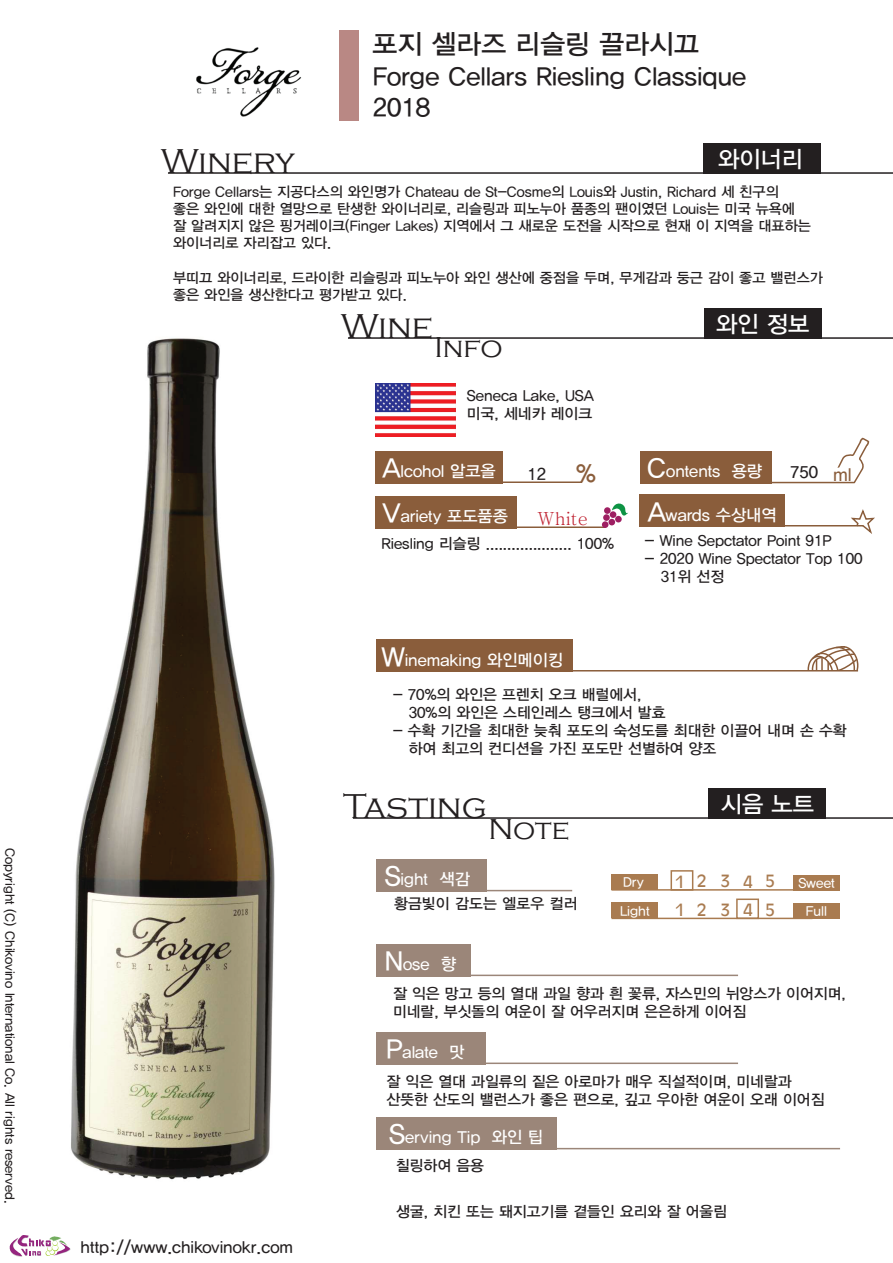
<style>
.page{position:relative;width:893px;height:1263px;background:#fff}
.page>*{position:absolute;margin:0;border:0;box-sizing:border-box;transform-origin:0 0}
.t1{font:300 35.55px "Copperplate Gothic";color:#231f20}
.t2{font:300 29.7px "Copperplate Gothic";color:#231f20}
.t3{font:27px "YDIYGO330";color:#231f20}
.t4{font:25.5px/30.6px "YDIYGO330";color:#231f20}
.t5{font:24.9px "YDIYGO330";color:#8a5d3b}
.t6{font:23.1px "YDIYGO330";color:#fff}
.t7{font:500 18px "Adobe Myungjo Std";letter-spacing:.005em;color:#be1d2c}
.t8{font:18px "YDIYGO330";color:#8a5d3b}
.t9{font:16.5px "YDIYGO330";color:#fff}
.t10{font:16.5px "YDIYGO330";color:#231f20}
.t11{font:16.5px "Antique Olive";letter-spacing:.765em;color:#a97b50}
.t12{font:15px/18px "YDIYGO330";color:#231f20}
.t13{font:14.25px/17.1px "YDIYGO330";color:#231f20}
.t14{font:13.5px "YDIYGO330";color:#fff}
.t15{font:13.05px "YDIYGO330";color:#231f20}
.s1{font-size:27px}
</style>
<div class="page">
<div style="left:704px;top:309px;width:117px;height:29px;background:#231f20"></div>
<div style="left:709px;top:789px;width:117px;height:29px;background:#231f20"></div>
<div style="left:640px;top:451px;width:131px;height:32px;background:#8a5d3b"></div>
<div style="left:376px;top:451px;width:127px;height:32px;background:#8a5d3b"></div>
<hr style="left:348px;top:337px;width:545px;height:2px;background:#231f20">
<hr style="left:353px;top:817px;width:540px;height:2px;background:#231f20">
<div style="left:339px;top:30px;width:20px;height:90px;background:#b98884"></div>
<hr style="left:496px;top:481px;width:86px;height:2px;background:#8a5d3b">
<hr style="left:769px;top:482px;width:85px;height:1px;background:#8a5d3b">
<div style="left:376px;top:496px;width:141px;height:32px;background:#8a5d3b"></div>
<hr style="left:512px;top:526px;width:93px;height:2px;background:#8a5d3b">
<div style="left:639px;top:494px;width:145px;height:32px;background:#8a5d3b"></div>
<hr style="left:776px;top:525px;width:87px;height:1px;background:#8a5d3b">
<div style="left:376px;top:639px;width:196px;height:32px;background:#8a5d3b"></div>
<hr style="left:520px;top:670px;width:338px;height:1px;background:#8a5d3b">
<div style="left:376px;top:859px;width:110px;height:32px;background:#9b8679"></div>
<hr style="left:470px;top:890px;width:102px;height:1px;background:#9b8679">
<div style="left:376px;top:944px;width:94px;height:32px;background:#9b8679"></div>
<hr style="left:460px;top:974px;width:278px;height:2px;background:#9b8679">
<div style="left:376px;top:1032px;width:109px;height:32px;background:#9b8679"></div>
<hr style="left:478px;top:1062px;width:260px;height:2px;background:#9b8679">
<div style="left:376px;top:1117px;width:180px;height:32px;background:#9b8679"></div>
<hr style="left:505px;top:1148px;width:335px;height:1px;background:#9b8679">
<div style="left:611px;top:874px;width:47px;height:15px;background:#a97b50"></div>
<hr style="left:611px;top:889px;width:201px;height:2px;background:#a97b50">
<div style="left:793px;top:875px;width:47px;height:15px;background:#a97b50"></div>
<div style="left:670px;top:870px;width:23px;height:21px;border:2px solid #a97b50"></div>
<div style="left:611px;top:902px;width:47px;height:16px;background:#a97b50"></div>
<hr style="left:611px;top:918px;width:201px;height:1px;background:#a97b50">
<div style="left:793px;top:903px;width:47px;height:16px;background:#a97b50"></div>
<div style="left:736px;top:898px;width:23px;height:21px;border:2px solid #a97b50"></div>
<div style="left:602px;top:521px;width:6px;height:7px;background:#9e1f62;border-radius:50%"></div>
<div style="left:603px;top:514px;width:7px;height:7px;background:#9e1f62;border-radius:50%"></div>
<div style="left:608px;top:519px;width:7px;height:6px;background:#9e1f62;border-radius:50%"></div>
<div style="left:610px;top:511px;width:6px;height:7px;background:#9e1f62;border-radius:50%"></div>
<div style="left:615px;top:516px;width:7px;height:6px;background:#9e1f62;border-radius:50%"></div>
<div style="left:604px;top:507px;width:7px;height:7px;background:#9e1f62;border-radius:50%"></div>
<svg style="left:612px;top:503px;width:16px;height:17px"></svg>
<svg style="left:849px;top:509px;width:26px;height:25px"></svg>
<svg style="left:835px;top:437px;width:35px;height:46px"></svg>
<svg style="left:807px;top:646px;width:52px;height:25px"></svg>
<hr style="left:168px;top:172px;width:725px;height:2px;background:#231f20">
<div style="left:703px;top:144px;width:117px;height:29px;background:#231f20"></div>
<svg style="left:9px;top:1235px;width:62px;height:22px"></svg>
<img style="left:375px;top:384px;width:80px;height:52px">
<img style="left:196px;top:47px;width:106px;height:70px">
<img style="left:71px;top:338px;width:204px;height:842px">
<p class="t15" style="left:17px;top:848px;width:357px;rotate:90deg">Copyright (C) Chikovino International Co. All rights reserved.</p>
<h3 class="t3" style="left:372px;top:29px;width:328px">포지 셀라즈 리슬링 끌라시끄</h3>
<h3 class="t4" style="left:373px;top:62px;width:375px">Forge Cellars Riesling Classique<br>2018</h3>
<h1 class="t1" style="left:161px;top:142px;width:135px">Winery</h1>
<p class="t13" style="left:173px;top:183px;width:639px">Forge Cellars는 지공다스의 와인명가 Chateau de St-Cosme의 Louis와 Justin, Richard 세 친구의<br>좋은 와인에 대한 열망으로 탄생한 와이너리로, 리슬링과 피노누아 품종의 팬이였던 Louis는 미국 뉴욕에 잘 알려지지 않은 핑거레이크(Finger Lakes) 지역에서 그 새로운 도전을 시작으로 현재 이 지역을 대표하는 와이너리로 자리잡고 있다.</p>
<p class="t13" style="left:173px;top:269px;width:651px">부띠끄 와이너리로, 드라이한 리슬링과 피노누아 와인 생산에 중점을 두며, 무게감과 둥근 감이 좋고 밸런스가 좋은 와인을 생산한다고 평가받고 있다.</p>
<h3 class="t6" style="left:718px;top:147px;width:87px">와이너리</h3>
<h1 class="t1" style="left:341px;top:307px;width:94px">Wine</h1>
<h2 class="t2" style="left:434px;top:332px;width:70px">Info</h2>
<p class="t12" style="left:467px;top:387px;width:128px">Seneca Lake, USA 미국, 세네카 레이크</p>
<h3 class="t6" style="left:716px;top:312px;width:95px">와인 정보</h3>
<p class="t10" style="left:528px;top:465px;width:20px">12</p>
<p class="t9" style="left:647px;top:462px;width:117px"><span class="s1">C</span>ontents 용량</p>
<p class="t10" style="left:790px;top:463px;width:29px">750</p>
<p class="t9" style="left:383px;top:462px;width:115px"><span class="s1">A</span>lcohol 알코올</p>
<h3 class="t5" style="left:576px;top:460px;width:21px">%</h3>
<p class="t8" style="left:833px;top:464px;width:20px">ml</p>
<p class="t9" style="left:648px;top:505px;width:130px"><span class="s1">A</span>wards 수상내역</p>
<p class="t9" style="left:383px;top:507px;width:127px"><span class="s1">V</span>ariety 포도품종</p>
<p class="t12" style="left:381px;top:534px;width:234px">Riesling 리슬링 .................... 100%</p>
<p class="t7" style="left:537px;top:509px;width:53px">White</p>
<p class="t12" style="left:645px;top:532px;width:188px">- Wine Sepctator Point 91P</p>
<p class="t12" style="left:661px;top:550px;width:203px;text-indent:-16px">- 2020 Wine Spectator Top 100<br>31위 선정</p>
<p class="t9" style="left:382px;top:650px;width:183px"><span class="s1">W</span>inemaking 와인메이킹</p>
<p class="t12" style="left:409px;top:686px;width:258px;text-indent:-16px">- 70%의 와인은 프렌치 오크 배럴에서,<br>30%의 와인은 스테인레스 탱크에서 발효</p>
<p class="t12" style="left:409px;top:722px;width:439px;text-indent:-16px">- 수확 기간을 최대한 늦춰 포도의 숙성도를 최대한 이끌어 내며 손 수확 하여 최고의 컨디션을 가진 포도만 선별하여 양조</p>
<h1 class="t1" style="left:343px;top:787px;width:145px">Tasting</h1>
<h2 class="t2" style="left:488px;top:813px;width:83px">Note</h2>
<p class="t9" style="left:385px;top:870px;width:87px"><span class="s1">S</span>ight 색감</p>
<p class="t12" style="left:394px;top:895px;width:185px">황금빛이 감도는 엘로우 컬러</p>
<p class="t9" style="left:385px;top:954px;width:73px"><span class="s1">N</span>ose 향</p>
<h3 class="t6" style="left:721px;top:791px;width:95px">시음 노트</h3>
<p class="t14" style="left:623px;top:874px;width:22px">Dry</p>
<p class="t11" style="left:675px;top:870px;width:101px">12345</p>
<p class="t14" style="left:798px;top:875px;width:38px">Sweet</p>
<p class="t14" style="left:620px;top:903px;width:31px">Light</p>
<p class="t11" style="left:675px;top:899px;width:101px">12345</p>
<p class="t14" style="left:806px;top:903px;width:23px">Full</p>
<p class="t12" style="left:393px;top:985px;width:454px">잘 익은 망고 등의 열대 과일 향과 흰 꽃류, 자스민의 뉘앙스가 이어지며, 미네랄, 부싯돌의 여운이 잘 어우러지며 은은하게 이어짐</p>
<p class="t9" style="left:386px;top:1042px;width:80px"><span class="s1">P</span>alate 맛</p>
<p class="t12" style="left:387px;top:1073px;width:439px">잘 익은 열대 과일류의 짙은 아로마가 매우 직설적이며, 미네랄과 산뜻한 산도의 밸런스가 좋은 편으로, 깊고 우아한 여운이 오래 이어짐</p>
<p class="t10" style="left:80px;top:1238px;width:214px">http://www.chikovinokr.com</p>
<p class="t9" style="left:389px;top:1128px;width:156px"><span class="s1">S</span>erving Tip 와인 팁</p>
<p class="t12" style="left:396px;top:1156px;width:90px">칠링하여 음용</p>
<p class="t12" style="left:396px;top:1202px;width:332px">생굴, 치킨 또는 돼지고기를 곁들인 요리와 잘 어울림</p>
</div>
